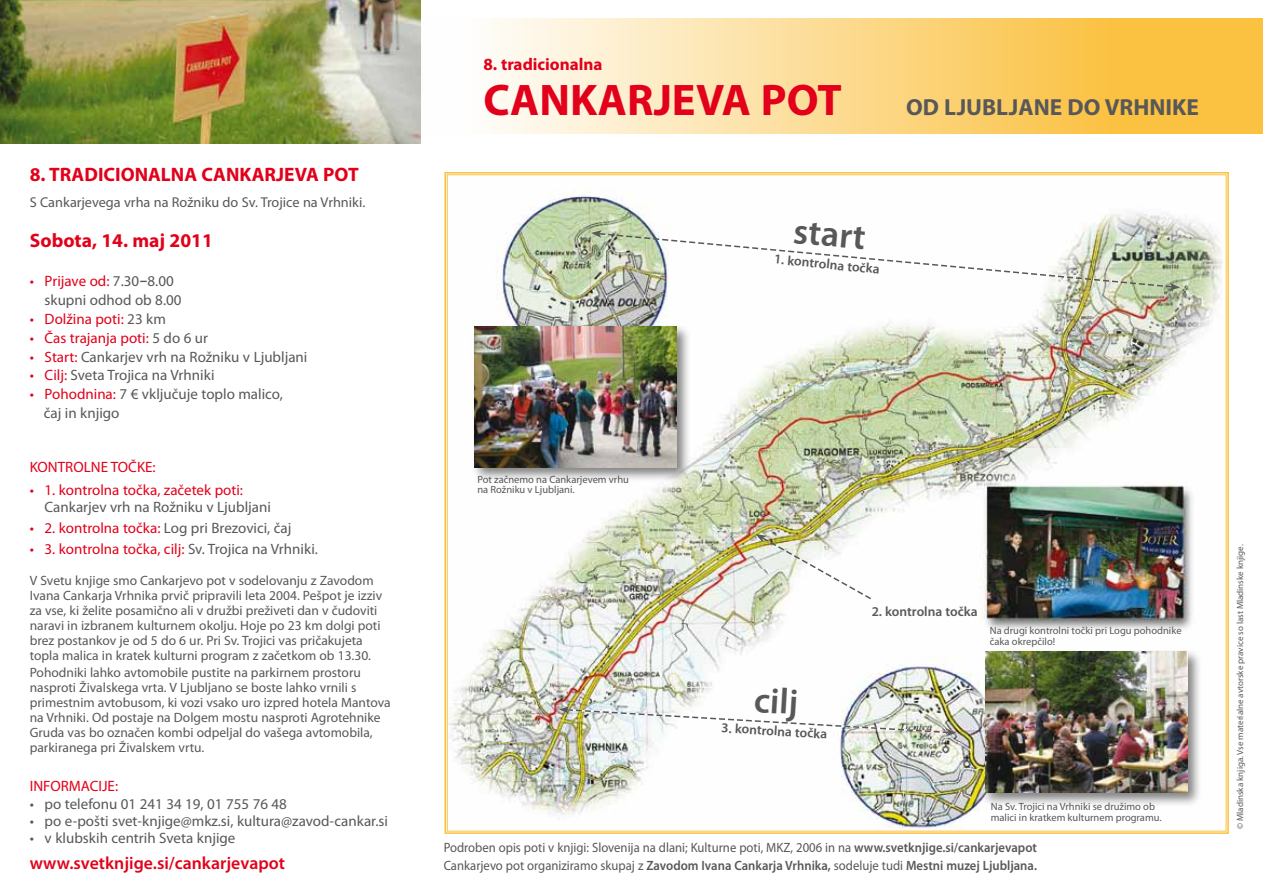
<style>
.page{position:relative;width:1263px;height:893px;background:#fff}
.page>*{position:absolute;margin:0;border:0;box-sizing:border-box;transform-origin:0 0}
.t1{font:700 44.4px "Myriad Pro";color:#e2001a}
.t2{font:600 36px "Myriad Pro";color:#58585a}
.t3{font:700 23.25px "Myriad Pro";color:#58585a}
.t4{font:700 19.5px "Myriad Pro";color:#e2001a}
.t5{font:600 17.7px "Myriad Pro";color:#e2001a}
.t6{font:700 17.1px "Myriad Pro";color:#e2001a}
.t7{font:15px/18.8px "Myriad Pro";color:#58585a}
.t8{font:15px "Myriad Pro";color:#e2001a}
.t9{font:14.25px "Myriad Pro";color:#58585a}
.t10{font:13.5px/15px "Myriad Pro";color:#58585a}
.t11{font:13.5px/17.1px "Myriad Pro";color:#58585a;scale:.94 1}
.t12{font:600 13.5px "Myriad Pro";color:#58585a}
.t13{font:10.5px/10.9px "Myriad Pro";color:#58585a}
.t14{font:9px "Myriad Pro";color:#58585a}
.s1{color:#e2001a}
.s2{font-family:"Cronos Pro";font-weight:600}
.s3{color:#58585a}
.s4{font-weight:600}
</style>
<div class="page">
<svg style="left:420px;top:18px;width:843px;height:116px;background:#fcdb93"></svg>
<img style="left:0;top:0;width:420px;height:144px">
<img style="left:444px;top:172px;width:785px;height:662px">
<svg style="left:591px;top:230px;width:589px;height:60px"></svg>
<img style="left:755px;top:534px;width:118px;height:67px">
<img style="left:559px;top:706px;width:398px;height:30px">
<div style="left:471px;top:323px;width:220px;height:159px;background:#000;opacity:.5"></div>
<img style="left:475px;top:326px;width:201px;height:141px">
<div style="left:982px;top:648px;width:219px;height:160px;background:#000;opacity:.5"></div>
<img style="left:986px;top:652px;width:201px;height:141px">
<h3 class="t4" style="left:30px;top:163px;width:330px">8. TRADICIONALNA CANKARJEVA POT</h3>
<p class="t9" style="left:30px;top:195px;width:337px">S Cankarjevega vrha na Rožniku do Sv. Trojice na Vrhniki.</p>
<h3 class="t4" style="left:30px;top:229px;width:185px">Sobota, 14. maj 2011</h3>
<p class="t7" style="left:45px;top:272px;width:138px;text-indent:-15px"><span class="s1">• Prijave od:</span> 7.30<span class="s2">–</span>8.00 skupni odhod ob 8.00</p>
<p class="t8" style="left:30px;top:311px;width:138px">• Dolžina poti: <span class="s3">23 km</span></p>
<p class="t8" style="left:30px;top:330px;width:180px">• Čas trajanja poti: <span class="s3">5 do 6 ur</span></p>
<p class="t7" style="left:30px;top:347px;width:279px"><span class="s1">• Start:</span> Cankarjev vrh na Rožniku v Ljubljani</p>
<p class="t7" style="left:30px;top:366px;width:186px"><span class="s1">• Cilj:</span> Sveta Trojica na Vrhniki</p>
<p class="t7" style="left:44px;top:385px;width:241px;text-indent:-14px"><span class="s1">• Pohodnina:</span> 7 € vključuje toplo malico, čaj in knjigo</p>
<p class="t8" style="left:30px;top:459px;width:127px">KONTROLNE TOČKE:</p>
<p class="t8" style="left:30px;top:482px;width:215px">• 1. kontrolna točka, začetek poti:</p>
<p class="t7" style="left:45px;top:497px;width:228px">Cankarjev vrh na Rožniku v Ljubljani</p>
<p class="t7" style="left:30px;top:518px;width:263px"><span class="s1">• 2. kontrolna točka:</span> Log pri Brezovici, čaj</p>
<p class="t8" style="left:30px;top:540px;width:290px">• 3. kontrolna točka, cilj: <span class="s3">Sv. Trojica na Vrhniki.</span></p>
<p class="t10" style="left:30px;top:573px;width:354px">V Svetu knjige smo Cankarjevo pot v sodelovanju z Zavodom Ivana Cankarja Vrhnika prvič pripravili leta 2004. Pešpot je izziv za vse, ki želite posamično ali v družbi preživeti dan v čudoviti naravi in izbranem kulturnem okolju. Hoje po 23 km dolgi poti brez postankov je od 5 do 6 ur. Pri Sv. Trojici vas pričakujeta topla malica in kratek kulturni program z začetkom ob 13.30.</p>
<p class="t10" style="left:30px;top:665px;width:362px">Pohodniki lahko avtomobile pustite na parkirnem prostoru nasproti Živalskega vrta. V Ljubljano se boste lahko vrnili s primestnim avtobusom, ki vozi vsako uro izpred hotela Mantova na Vrhniki. Od postaje na Dolgem mostu nasproti Agrotehnike Gruda vas bo označen kombi odpeljal do vašega avtomobila, parkiranega pri Živalskem vrtu.</p>
<p class="t8" style="left:30px;top:778px;width:90px">INFORMACIJE:</p>
<p class="t7" style="left:30px;top:794px;width:259px">• po telefonu 01 241 34 19, 01 755 76 48</p>
<p class="t7" style="left:30px;top:812px;width:360px">• po e-pošti svet-knjige@mkz.si, kultura@zavod-cankar.si</p>
<p class="t7" style="left:30px;top:829px;width:207px">• v klubskih centrih Sveta knjige</p>
<h3 class="t5" style="left:30px;top:853px;width:257px">www.svetknjige.si/cankarjevapot</h3>
<p class="t6" style="left:483px;top:54px;width:121px">8. tradicionalna</p>
<h1 class="t1" style="left:483px;top:75px;width:360px">CANKARJEVA POT</h1>
<h3 class="t3" style="left:906px;top:94px;width:294px">OD LJUBLJANE DO VRHNIKE</h3>
<h2 class="t2" style="left:796px;top:211px;width:74px;rotate:6deg">start</h2>
<p class="t12" style="left:775px;top:252px;width:107px;rotate:5deg">1. kontrolna točka</p>
<p class="t13" style="left:477px;top:474px;width:153px">Pot začnemo na Cankarjevem vrhu na Rožniku v Ljubljani.</p>
<h2 class="t2" style="left:755px;top:680px;width:46px;rotate:3deg">cilj</h2>
<p class="t12" style="left:722px;top:721px;width:107px;rotate:3deg">3. kontrolna točka</p>
<p class="t12" style="left:872px;top:604px;width:107px">2. kontrolna točka</p>
<p class="t13" style="left:990px;top:625px;width:193px">Na drugi kontrolni točki pri Logu pohodnike čaka okrepčilo!</p>
<p class="t13" style="left:991px;top:801px;width:172px">Na Sv. Trojici na Vrhniki se družimo ob malici in kratkem kulturnem programu.</p>
<p class="t11" style="left:444px;top:840px;width:633px">Podroben opis poti v knjigi: Slovenija na dlani; Kulturne poti, MKZ, 2006 in na <span class="s4">www.svetknjige.si/cankarjevapot<br></span>Cankarjevo pot organiziramo skupaj z <span class="s4">Zavodom Ivana Cankarja Vrhnika,</span> sodeluje tudi <span class="s4">Mestni muzej Ljubljana.</span></p>
<p class="t14" style="left:1235px;top:829px;width:286px;rotate:-90deg">© Mladinska knjiga. Vse materialne avtorske pravice so last Mladinske knjige.</p>
</div>
